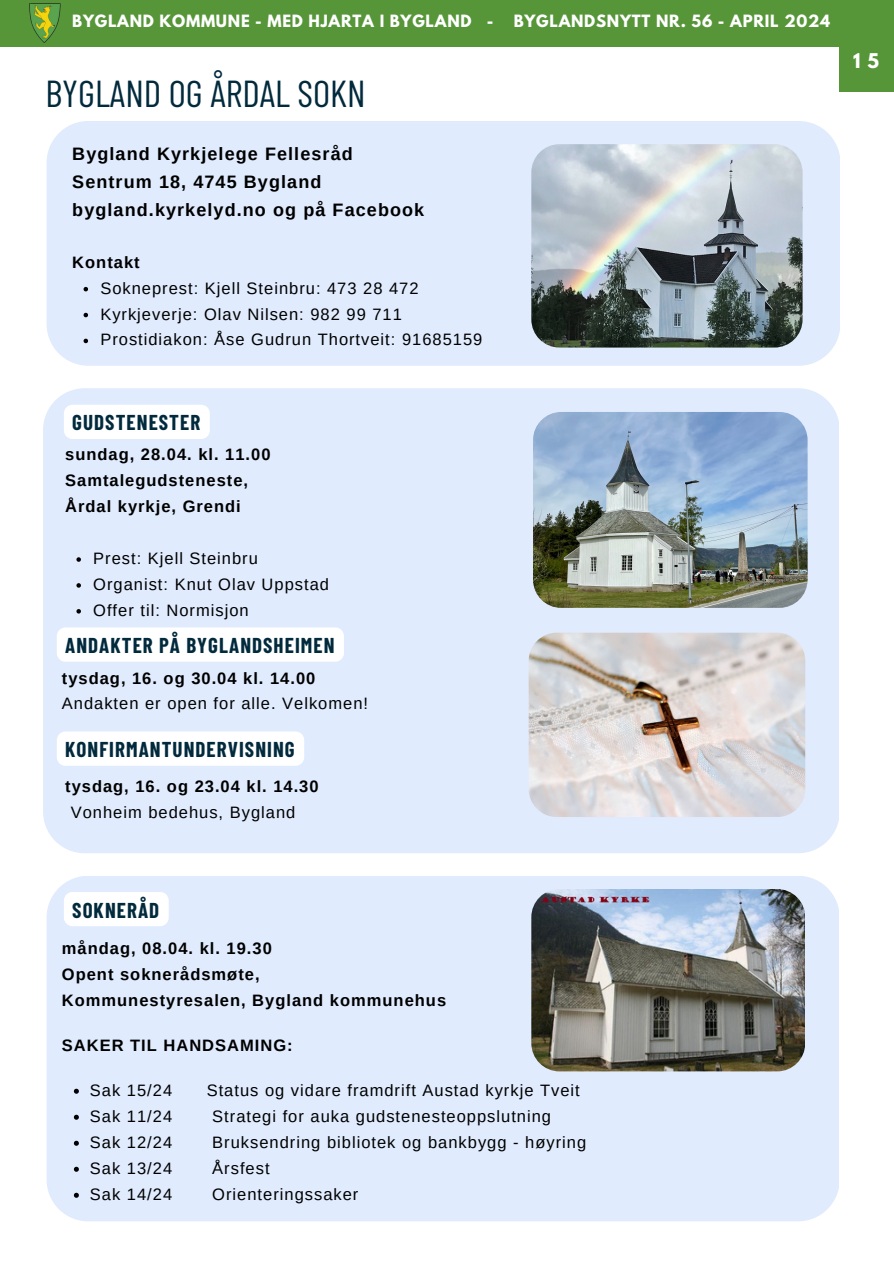
<style>
.page{position:relative;width:894px;height:1264px;background:#fff}
.page>*{position:absolute;margin:0;border:0;box-sizing:border-box;transform-origin:0 0}
.t1{font:37.5px "Barlow Condensed";color:#022a3d}
.t2{font:700 21px "Barlow Condensed";letter-spacing:.05em;color:#022a3d}
.t3{font:700 18px/28.2px "Arimo";letter-spacing:.06em;color:#000}
.t4{font:700 18px "League Spartan";color:#fff}
.t5{font:16.5px/25.8px "Arimo";letter-spacing:.06em;color:#000}
.t6{font:700 16.5px/25.8px "Arimo";letter-spacing:.06em;color:#000}
.t7{font:700 15px "League Spartan";letter-spacing:.05em;color:#fff}
</style>
<div class="page">
<div style="left:0;top:0;width:893px;height:46px;background:#569639"></div>
<div style="left:839px;top:34px;width:54px;height:58px;background:#569639"></div>
<img style="left:29px;top:3px;width:32px;height:40px">
<div style="left:47px;top:121px;width:793px;height:245px;background:#e0ebfd"></div>
<div style="left:43px;top:388px;width:795px;height:465px;background:#e0ebfd"></div>
<img style="left:528px;top:632px;width:277px;height:185px">
<img style="left:531px;top:144px;width:271px;height:203px">
<img style="left:533px;top:412px;width:274px;height:196px;border-radius:28px">
<div style="left:47px;top:876px;width:792px;height:345px;background:#e0ebfd"></div>
<img style="left:531px;top:889px;width:273px;height:182px;border-radius:28px">
<svg style="left:76px;top:557px;width:5px;height:5px"></svg>
<svg style="left:76px;top:583px;width:5px;height:4px"></svg>
<svg style="left:76px;top:609px;width:5px;height:4px"></svg>
<svg style="left:83px;top:287px;width:5px;height:4px"></svg>
<svg style="left:83px;top:313px;width:5px;height:4px"></svg>
<svg style="left:83px;top:339px;width:5px;height:4px"></svg>
<svg style="left:64px;top:405px;width:146px;height:34px"></svg>
<svg style="left:57px;top:627px;width:287px;height:34px"></svg>
<svg style="left:57px;top:731px;width:247px;height:34px"></svg>
<svg style="left:64px;top:891px;width:105px;height:35px"></svg>
<svg style="left:74px;top:1088px;width:5px;height:5px"></svg>
<svg style="left:74px;top:1114px;width:5px;height:5px"></svg>
<svg style="left:74px;top:1140px;width:5px;height:5px"></svg>
<svg style="left:74px;top:1166px;width:5px;height:5px"></svg>
<svg style="left:74px;top:1192px;width:5px;height:5px"></svg>
<p class="t7" style="left:72px;top:14px;width:422px">BYGLAND KOMMUNE - MED HJARTA I BYGLAND -</p>
<p class="t7" style="left:513px;top:14px;width:318px">BYGLANDSNYTT NR. 56 - APRIL 2024</p>
<h1 class="t1" style="left:45px;top:69px;width:322px">BYGLAND OG ÅRDAL SOKN</h1>
<p class="t3" style="left:72px;top:139px;width:353px">Bygland Kyrkjelege Fellesråd<br>Sentrum 18, 4745 Bygland bygland.kyrkelyd.no og på Facebook</p>
<p class="t6" style="left:72px;top:249px;width:69px">Kontakt</p>
<p class="t5" style="left:100px;top:275px;width:383px">Sokneprest: Kjell Steinbru: 473 28 472<br>Kyrkjeverje: Olav Nilsen: 982 99 711<br>Prostidiakon: Åse Gudrun Thortveit: 91685159</p>
<p class="t4" style="left:852px;top:51px;width:27px">1 5</p>
<p class="t2" style="left:72px;top:409px;width:129px">GUDSTENESTER</p>
<p class="t6" style="left:65px;top:442px;width:207px">sundag, 28.04. kl. 11.00<br>Samtalegudsteneste,<br>Årdal kyrkje, Grendi</p>
<p class="t5" style="left:93px;top:545px;width:237px">Prest: Kjell Steinbru<br>Organist: Knut Olav Uppstad<br>Offer til: Normisjon</p>
<p class="t2" style="left:65px;top:632px;width:271px">ANDAKTER PÅ BYGLANDSHEIMEN</p>
<p class="t6" style="left:62px;top:665px;width:255px">tysdag, 16. og 30.04 kl. 14.00</p>
<p class="t5" style="left:62px;top:690px;width:307px">Andakten er open for alle. Velkomen!</p>
<p class="t2" style="left:65px;top:736px;width:231px">KONFIRMANTUNDERVISNING</p>
<p class="t6" style="left:65px;top:773px;width:255px">tysdag, 16. og 23.04 kl. 14.30</p>
<p class="t5" style="left:71px;top:799px;width:226px">Vonheim bedehus, Bygland</p>
<p class="t2" style="left:72px;top:896px;width:88px">SOKNERÅD</p>
<p class="t6" style="left:62px;top:935px;width:386px">måndag, 08.04. kl. 19.30<br>Opent soknerådsmøte,<br>Kommunestyresalen, Bygland kommunehus</p>
<p class="t6" style="left:62px;top:1032px;width:232px">SAKER TIL HANDSAMING:</p>
<p class="t5" style="left:90px;top:1077px;width:84px">Sak 15/24</p>
<p class="t5" style="left:207px;top:1077px;width:374px">Status og vidare framdrift Austad kyrkje Tveit</p>
<p class="t5" style="left:90px;top:1103px;width:84px">Sak 11/24</p>
<p class="t5" style="left:212px;top:1103px;width:340px">Strategi for auka gudstenesteoppslutning</p>
<p class="t5" style="left:90px;top:1129px;width:84px">Sak 12/24</p>
<p class="t5" style="left:212px;top:1129px;width:375px">Bruksendring bibliotek og bankbygg - høyring</p>
<p class="t5" style="left:90px;top:1155px;width:84px">Sak 13/24</p>
<p class="t5" style="left:212px;top:1155px;width:59px">Årsfest</p>
<p class="t5" style="left:90px;top:1181px;width:84px">Sak 14/24</p>
<p class="t5" style="left:212px;top:1181px;width:148px">Orienteringssaker</p>
</div>
